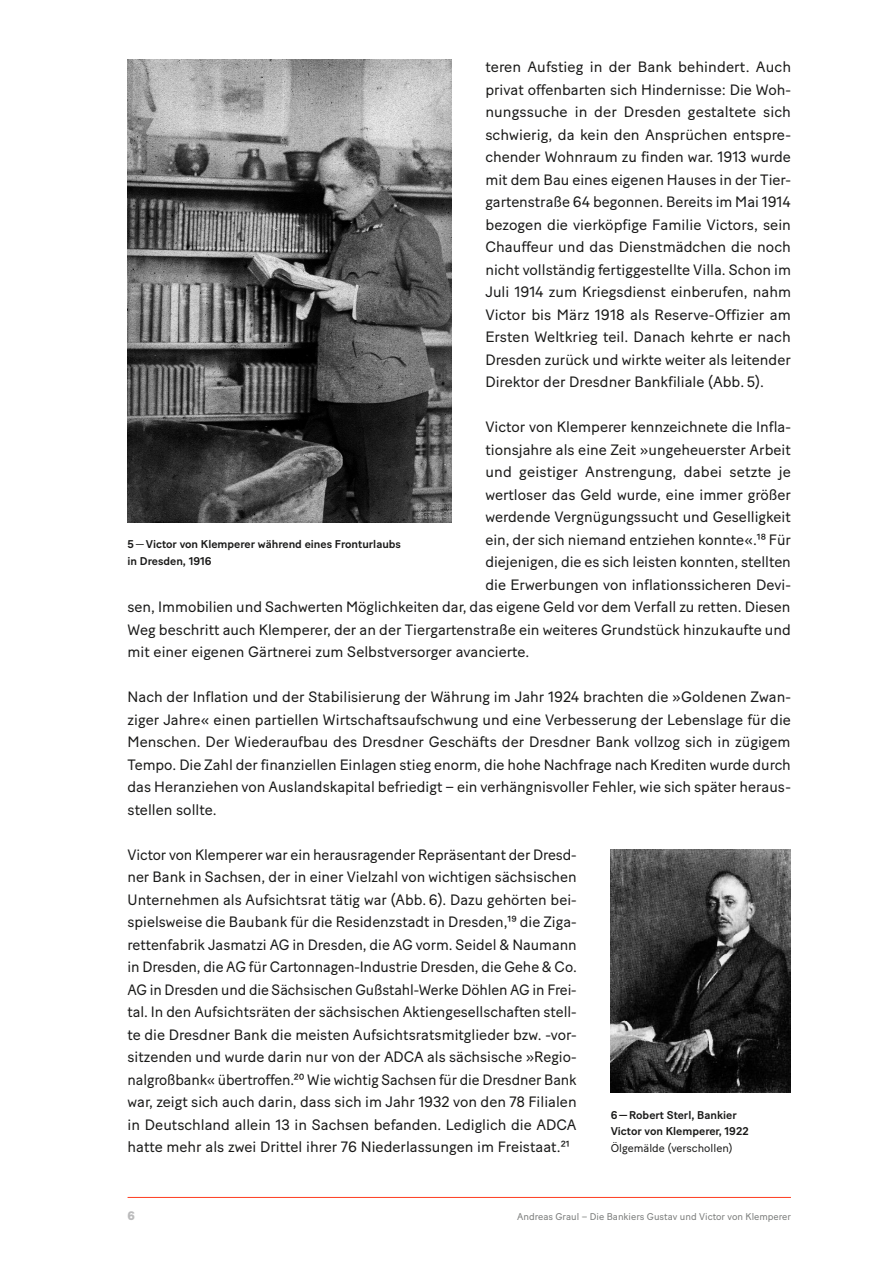
<style>
.page{position:relative;width:893px;height:1263px;background:#fff}
.page>*{position:absolute;margin:0;border:0;box-sizing:border-box;transform-origin:0 0}
.P-Fließtext{font:15px/22.5px "Baton Turbo";color:#191918;text-align:justify}
.t1{font:800 12.3px "Baton Turbo";color:#bbbbbc}
.Cap-BU{font:500 11.25px/16.5px "Baton Turbo";color:#191918}
.t2{font:9.75px "Baton Turbo";color:#797b7a}
.s1{font-weight:400}
</style>
<div class="page">
<hr style="left:128px;top:1197px;width:663px;height:1px;background:#fe3b1e">
<img style="left:611px;top:849px;width:180px;height:244px">
<img style="left:128px;top:60px;width:323px;height:462px">
<p class="P-Fließtext" style="left:485px;top:54px;width:307px">teren Aufstieg in der Bank behindert. Auch privat offenbarten sich Hindernisse: Die Woh&shy;nungssuche in der Dresden gestaltete sich schwierig, da kein den Ansprüchen entspre&shy;chender Wohnraum zu finden war. 1913 wurde mit dem Bau eines eigenen Hauses in der Tier&shy;gartenstraße 64 begonnen. Bereits im Mai 1914 bezogen die vierköpfige Familie Victors, sein Chauffeur und das Dienstmädchen die noch nicht vollständig fertiggestellte Villa. Schon im Juli 1914 zum Kriegsdienst einberufen, nahm Victor bis März 1918 als Reserve-Offizier am Ersten Weltkrieg teil. Danach kehrte er nach Dresden zurück und wirkte weiter als leitender Direktor der Dresdner Bankfiliale (Abb. 5).</p>
<p class="P-Fließtext" style="left:485px;top:414px;width:307px">Victor von Klemperer kennzeichnete die Infla-</p>
<p class="P-Fließtext" style="left:485px;top:437px;width:307px">tionsjahre als eine Zeit »ungeheuerster Arbeit</p>
<p class="P-Fließtext" style="left:485px;top:459px;width:307px">und geistiger Anstrengung, dabei setzte je</p>
<p class="P-Fließtext" style="left:485px;top:482px;width:307px">wertloser das Geld wurde, eine immer größer</p>
<p class="P-Fließtext" style="left:485px;top:504px;width:307px">werdende Vergnügungssucht und Geselligkeit</p>
<p class="P-Fließtext" style="left:485px;top:527px;width:307px">ein, der sich niemand entziehen konnte«.18 Für</p>
<p class="P-Fließtext" style="left:485px;top:549px;width:307px">diejenigen, die es sich leisten konnten, stellten</p>
<p class="P-Fließtext" style="left:485px;top:572px;width:307px">die Erwerbungen von inflationssicheren Devi-</p>
<p class="P-Fließtext" style="left:128px;top:594px;width:664px">sen, Immobilien und Sachwerten Möglichkeiten dar, das eigene Geld vor dem Verfall zu retten. Diesen</p>
<p class="P-Fließtext" style="left:128px;top:617px;width:665px">Weg beschritt auch Klemperer, der an der Tiergartenstraße ein weiteres Grundstück hinzukaufte und</p>
<p class="P-Fließtext" style="left:128px;top:639px;width:403px">mit einer eigenen Gärtnerei zum Selbstversorger avancierte.</p>
<p class="P-Fließtext" style="left:128px;top:684px;width:665px">Nach der Inflation und der Stabilisierung der Währung im Jahr 1924 brachten die »Goldenen Zwan&shy;ziger Jahre« einen partiellen Wirtschaftsaufschwung und eine Verbesserung der Lebenslage für die Menschen. Der Wiederaufbau des Dresdner Geschäfts der Dresdner Bank vollzog sich in zügigem Tempo. Die Zahl der finanziellen Einlagen stieg enorm, die hohe Nachfrage nach Krediten wurde durch das Heranziehen von Auslandskapital befriedigt – ein verhängnisvoller Fehler, wie sich später heraus&shy;stellen sollte.</p>
<p class="P-Fließtext" style="left:128px;top:842px;width:451px">Victor von Klemperer war ein herausragender Repräsentant der Dresd&shy;ner Bank in Sachsen, der in einer Vielzahl von wichtigen sächsischen Unternehmen als Aufsichtsrat tätig war (Abb. 6). Dazu gehörten bei&shy;spielsweise die Baubank für die Residenzstadt in Dresden,19 die Ziga&shy;rettenfabrik Jasmatzi AG in Dresden, die AG vorm. Seidel &amp; Naumann in Dresden, die AG für Cartonnagen-Industrie Dresden, die Gehe &amp; Co.<br>AG in Dresden und die Sächsischen Gußstahl-Werke Döhlen AG in Frei&shy;tal. In den Aufsichtsräten der sächsischen Aktiengesellschaften stell&shy;te die Dresdner Bank die meisten Aufsichtsratsmitglieder bzw. -vor&shy;sitzenden und wurde darin nur von der ADCA als sächsische »Regio&shy;nalgroßbank« übertroffen.20 Wie wichtig Sachsen für die Dresdner Bank war, zeigt sich auch darin, dass sich im Jahr 1932 von den 78 Filialen in Deutschland allein 13 in Sachsen befanden. Lediglich die ADCA hatte mehr als zwei Drittel ihrer 76 Niederlassungen im Freistaat.21</p>
<p class="Cap-BU" style="left:128px;top:535px;width:275px">5<span class="s1">—</span>Victor von Klemperer während eines Fronturlaubs in Dresden, 1916</p>
<p class="Cap-BU" style="left:611px;top:1106px;width:139px">6—Robert Sterl, Bankier<br>Victor von Klemperer, 1922<br><span class="s1">Ölgemälde (verschollen)</span></p>
<p class="t1" style="left:128px;top:1206px;width:9px">6</p>
<p class="t2" style="left:517px;top:1209px;width:275px">Andreas Graul – Die Bankiers Gustav und Victor von Klemperer</p>
</div>
